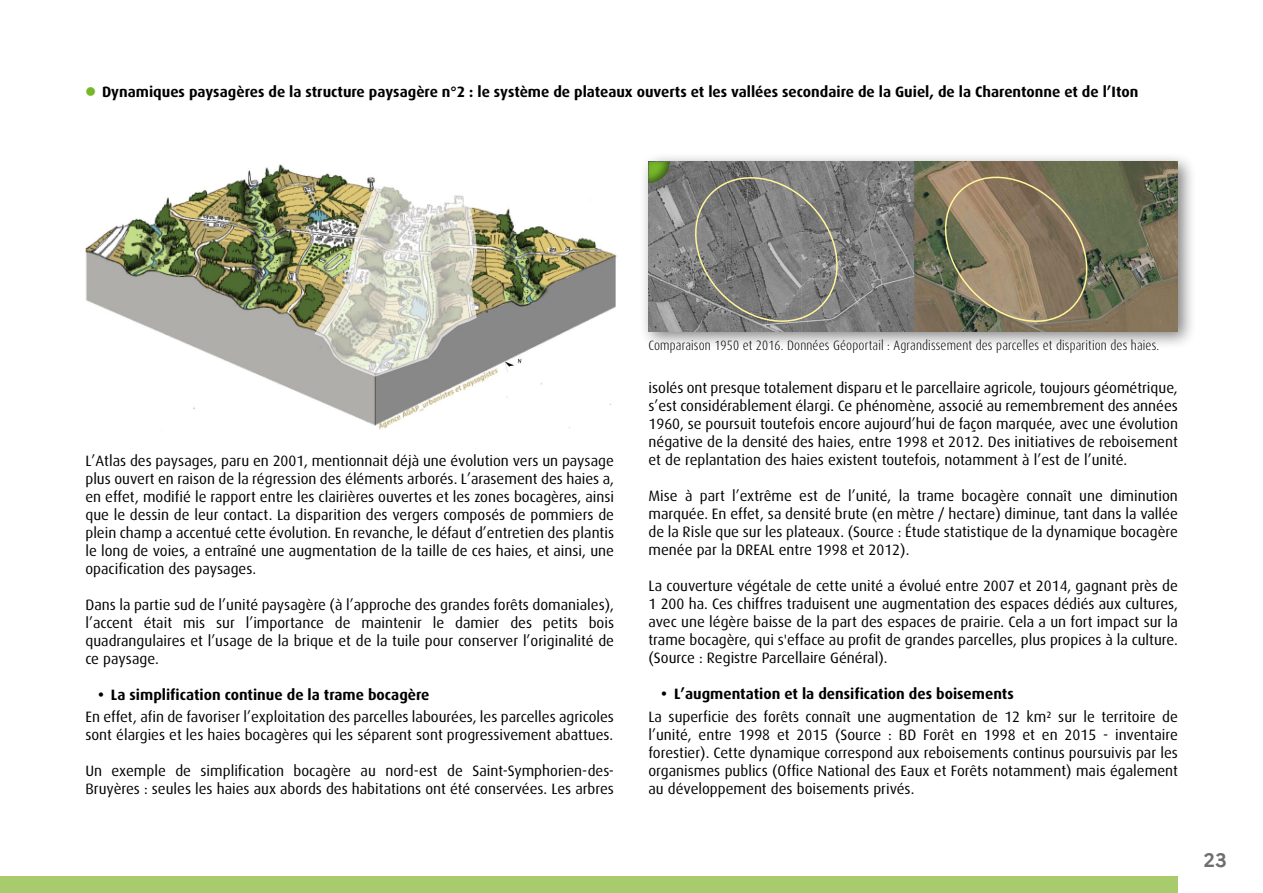
<style>
.page{position:relative;width:1263px;height:893px;background:#fff}
.page>*{position:absolute;margin:0;border:0;box-sizing:border-box;transform-origin:0 0}
.t1{font:700 19.5px "Marianne";color:#706f6f}
.t2{font:15px/18px "Dax OT";color:#000;text-align:justify}
.t3{font:700 15px "Dax OT";color:#000}
.t4{font:300 condensed 13.5px "Dax OT";letter-spacing:.01em;color:#000}
</style>
<div class="page">
<div style="left:0;top:876px;width:1178px;height:17px;background:#a8cc6d"></div>
<img style="left:85px;top:164px;width:532px;height:266px">
<div style="left:639px;top:152px;width:557px;height:198px;background:#000;opacity:.5"></div>
<img style="left:648px;top:162px;width:530px;height:169px">
<div style="left:634px;top:150px;width:48px;height:33px;background:#000;opacity:.5"></div>
<svg style="left:685px;top:168px;width:160px;height:163px;background:#7f7f7d"></svg>
<svg style="left:935px;top:168px;width:160px;height:163px;background:#877b60"></svg>
<p class="t3" style="left:102px;top:83px;width:1038px">Dynamiques paysagères de la structure paysagère n°2 : le système de plateaux ouverts et les vallées secondaire de la Guiel, de la Charentonne et de l’Iton</p>
<p class="t2" style="left:85px;top:452px;width:530px">L’Atlas des paysages, paru en 2001, mentionnait déjà une évolution vers un paysage plus ouvert en raison de la régression des éléments arborés. L’arasement des haies a, en effet, modifié le rapport entre les clairières ouvertes et les zones bocagères, ainsi que le dessin de leur contact. La disparition des vergers composés de pommiers de plein champ a accentué cette évolution. En revanche, le défaut d’entretien des plantis le long de voies, a entraîné une augmentation de la taille de ces haies, et ainsi, une opacification des paysages.</p>
<p class="t2" style="left:85px;top:596px;width:530px">Dans la partie sud de l’unité paysagère (à l’approche des grandes forêts domaniales), l’accent était mis sur l’importance de maintenir le damier des petits bois quadrangulaires et l’usage de la brique et de la tuile pour conserver l’originalité de ce paysage.</p>
<p class="t3" style="left:98px;top:686px;width:333px">• La simplification continue de la trame bocagère</p>
<p class="t2" style="left:85px;top:708px;width:530px">En effet, afin de favoriser l’exploitation des parcelles labourées, les parcelles agricoles sont élargies et les haies bocagères qui les séparent sont progressivement abattues.</p>
<p class="t2" style="left:85px;top:762px;width:530px">Un exemple de simplification bocagère au nord-est de Saint-Symphorien-des-<br>Bruyères : seules les haies aux abords des habitations ont été conservées. Les arbres</p>
<p class="t4" style="left:648px;top:337px;width:512px">Comparaison 1950 et 2016. Données Géoportail : Agrandissement des parcelles et disparition des haies.</p>
<p class="t2" style="left:648px;top:379px;width:531px">isolés ont presque totalement disparu et le parcellaire agricole, toujours géométrique, s’est considérablement élargi. Ce phénomène, associé au remembrement des années 1960, se poursuit toutefois encore aujourd’hui de façon marquée, avec une évolution négative de la densité des haies, entre 1998 et 2012. Des initiatives de reboisement et de replantation des haies existent toutefois, notamment à l’est de l’unité.</p>
<p class="t2" style="left:648px;top:487px;width:531px">Mise à part l’extrême est de l’unité, la trame bocagère connaît une diminution marquée. En effet, sa densité brute (en mètre / hectare) diminue, tant dans la vallée de la Risle que sur les plateaux. (Source : Étude statistique de la dynamique bocagère menée par la DREAL entre 1998 et 2012).</p>
<p class="t2" style="left:648px;top:577px;width:531px">La couverture végétale de cette unité a évolué entre 2007 et 2014, gagnant près de 1 200 ha. Ces chiffres traduisent une augmentation des espaces dédiés aux cultures, avec une légère baisse de la part des espaces de prairie. Cela a un fort impact sur la trame bocagère, qui s'efface au profit de grandes parcelles, plus propices à la culture. (Source : Registre Parcellaire Général).</p>
<p class="t3" style="left:661px;top:686px;width:354px">• L’augmentation et la densification des boisements</p>
<p class="t2" style="left:648px;top:708px;width:531px">La superficie des forêts connaît une augmentation de 12 km² sur le territoire de l’unité, entre 1998 et 2015 (Source : BD Forêt en 1998 et en 2015 - inventaire forestier). Cette dynamique correspond aux reboisements continus poursuivis par les organismes publics (Office National des Eaux et Forêts notamment) mais également au développement des boisements privés.</p>
<h1 class="t1" style="left:1203px;top:849px;width:25px">23</h1>
</div>
